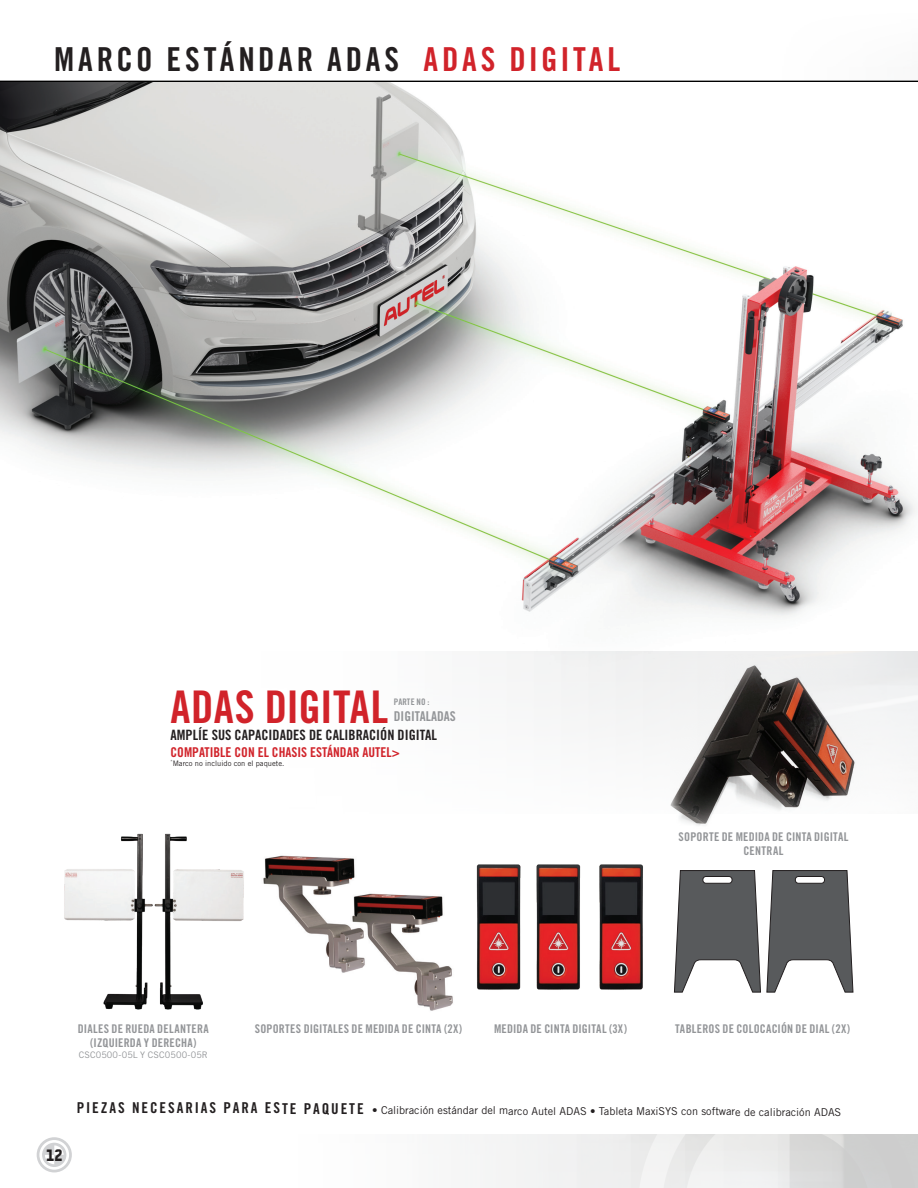
<style>
.page{position:relative;width:918px;height:1188px;background:#fff}
.page>*{position:absolute;margin:0;border:0;box-sizing:border-box;transform-origin:0 0}
.t1{font:45px "Trade Gothic LT Std Bd Cn 20";letter-spacing:.005em;color:#d1232a}
.t2{font:33px "Trade Gothic LT Std Bd Cn 20";letter-spacing:.11em;color:#231f20}
.t3{font:900 15px "Politica";color:#231f20}
.t4{font:14.25px "Trade Gothic LT Std Bd Cn 20";color:#231f20}
.t5{font:13.5px "Trade Gothic LT Std Bd Cn 20";color:#d1232a}
.t6{font:13.5px "Trade Gothic LT Std Bd Cn 20";color:#939598}
.t7{font:12px/14.4px "Trade Gothic LT Std Bd Cn 20";letter-spacing:.015em;color:#939598;text-align:center}
.t8{font:10.8px "Trade Gothic LT Std";letter-spacing:-.005em;color:#231f20}
.t9{font:9px "Trade Gothic LT Std";letter-spacing:.015em;color:#939598}
.t10{font:9px "Trade Gothic LT Std Bd Cn 20";color:#939598}
.t11{font:7.5px "Trade Gothic LT Std";color:#231f20}
.s1{color:#d1232a}
.s2{font-family:"Trade Gothic LT Std Bd Cn 20";font-size:15px}
</style>
<div class="page">
<svg style="left:37px;top:1137px;width:35px;height:35px"></svg>
<hr style="left:0;top:81px;width:918px;height:1px;background:#000">
<img style="left:0;top:82px;width:916px;height:535px">
<img style="left:64px;top:833px;width:180px;height:177px">
<img style="left:476px;top:864px;width:167px;height:126px">
<svg style="left:674px;top:878px;width:180px;height:115px"></svg>
<img style="left:263px;top:855px;width:92px;height:118px">
<img style="left:349px;top:887px;width:104px;height:124px">
<img style="left:662px;top:655px;width:215px;height:223px">
<h2 class="t2" style="left:54px;top:40px;width:568px">MARCO ESTÁNDAR ADAS <span class="s1">ADAS DIGITAL</span></h2>
<h1 class="t1" style="left:171px;top:680px;width:219px">ADAS DIGITAL</h1>
<p class="t4" style="left:171px;top:727px;width:268px">AMPLÍE SUS CAPACIDADES DE CALIBRACIÓN DIGITAL</p>
<p class="t5" style="left:171px;top:744px;width:231px">COMPATIBLE CON EL CHASIS ESTÁNDAR AUTEL&gt;</p>
<p class="t11" style="left:171px;top:758px;width:115px"><sup>*</sup>Marco no incluido con el paquete.</p>
<p class="t10" style="left:394px;top:697px;width:37px">PARTE NO :</p>
<p class="t6" style="left:394px;top:708px;width:63px">DIGITALADAS</p>
<p class="t7" style="left:679px;top:829px;width:171px">SOPORTE DE MEDIDA DE CINTA DIGITAL<br>CENTRAL</p>
<p class="t7" style="left:78px;top:1021px;width:133px">DIALES DE RUEDA DELANTERA (IZQUIERDA Y DERECHA)</p>
<p class="t9" style="left:79px;top:1049px;width:131px">CSC0500-05L Y CSC0500-05R</p>
<p class="t7" style="left:255px;top:1021px;width:209px">SOPORTES DIGITALES DE MEDIDA DE CINTA (2X)</p>
<p class="t7" style="left:494px;top:1021px;width:135px">MEDIDA DE CINTA DIGITAL (3X)</p>
<p class="t7" style="left:675px;top:1021px;width:176px">TABLEROS DE COLOCACIÓN DE DIAL (2X)</p>
<p class="t3" style="left:46px;top:1143px;width:18px">12</p>
<p class="t8" style="left:77px;top:1105px;width:766px"><sup>PIEZAS</sup> <sup>NECESARIAS</sup> <sup>PA</sup><span class="s2">RA ESTE PAQUETE</span> • Calibración estándar del marco Autel ADAS • Tableta MaxiSYS con software de calibración ADAS</p>
</div>
